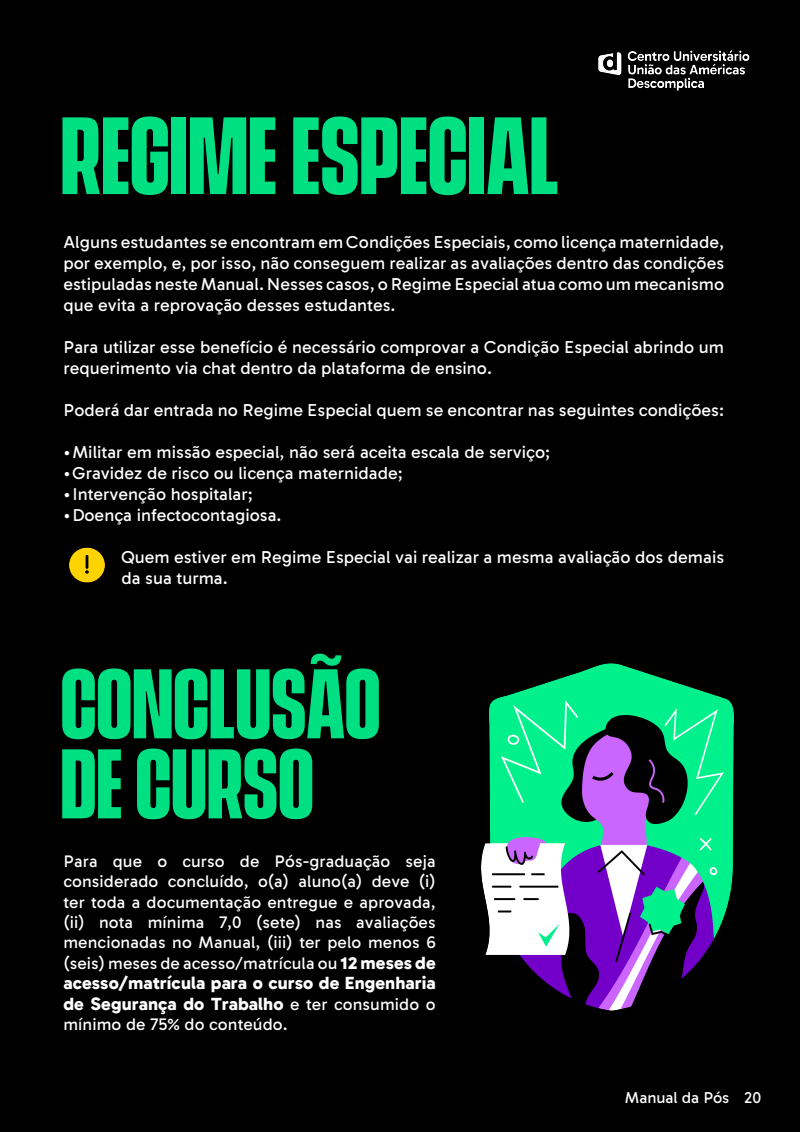
<style>
.page{position:relative;width:800px;height:1132px;background:#000}
.page>*{position:absolute;margin:0;border:0;box-sizing:border-box;transform-origin:0 0}
.Título_1{font:700 100px "Vanguard CF";letter-spacing:-.015em;color:#00e082}
.Título_1-2{font:700 90px/80px "Vanguard CF";letter-spacing:-.015em;color:#00e082}
.t1{font:17.5px/21px "Aprova Sans";color:#fff}
.t2{font:17px/20.4px "Aprova Sans";letter-spacing:.005em;color:#fff;text-align:justify}
.t3{font:16px "Aprova Sans";color:#fff}
.s1{font-weight:900}
</style>
<div class="page">
<img style="left:598px;top:50px;width:152px;height:41px">
<img style="left:481px;top:663px;width:253px;height:348px">
<img style="left:69px;top:547px;width:36px;height:36px">
<h1 class="Título_1" style="left:60px;top:95px;width:501px">REGIME ESPECIAL</h1>
<p class="t1" style="left:63px;top:232px;width:662px;text-align:justify">Alguns estudantes se encontram em Condições Especiais, como licença maternidade, por exemplo, e, por isso, não conseguem realizar as avaliações dentro das condições estipuladas neste Manual. Nesses casos, o Regime Especial atua como um mecanismo que evita a reprovação desses estudantes.</p>
<p class="t1" style="left:63px;top:337px;width:662px">Para utilizar esse benefício é necessário comprovar a Condição Especial abrindo um requerimento via chat dentro da plataforma de ensino.</p>
<p class="t1" style="left:63px;top:400px;width:662px">Poderá dar entrada no Regime Especial quem se encontrar nas seguintes condições:</p>
<p class="t1" style="left:63px;top:442px;width:488px">•Militar em missão especial, não será aceita escala de serviço;</p>
<p class="t1" style="left:63px;top:463px;width:341px">•Gravidez de risco ou licença maternidade;</p>
<p class="t1" style="left:63px;top:484px;width:191px">•Intervenção hospitalar;</p>
<p class="t1" style="left:63px;top:505px;width:220px">•Doença infectocontagiosa.</p>
<p class="t1" style="left:122px;top:547px;width:604px">Quem estiver em Regime Especial vai realizar a mesma avaliação dos demais da sua turma.</p>
<h1 class="Título_1-2" style="left:60px;top:665px;width:323px">CONCLUSÃO<br>DE CURSO</h1>
<p class="t2" style="left:63px;top:851px;width:374px">Para que o curso de Pós-graduação seja considerado concluído, o(a) aluno(a) deve (i) ter toda a documentação entregue e aprovada, (ii) nota mínima 7,0 (sete) nas avaliações mencionadas no Manual, (iii) ter pelo menos 6 (seis) meses de acesso/matrícula ou <span class="s1">12 meses de acesso/matrícula para o curso de Engenharia de Segurança do Trabalho</span> e ter consumido o mínimo de 75% do conteúdo.</p>
<p class="t3" style="left:625px;top:1087px;width:138px">Manual da Pós 20</p>
</div>
